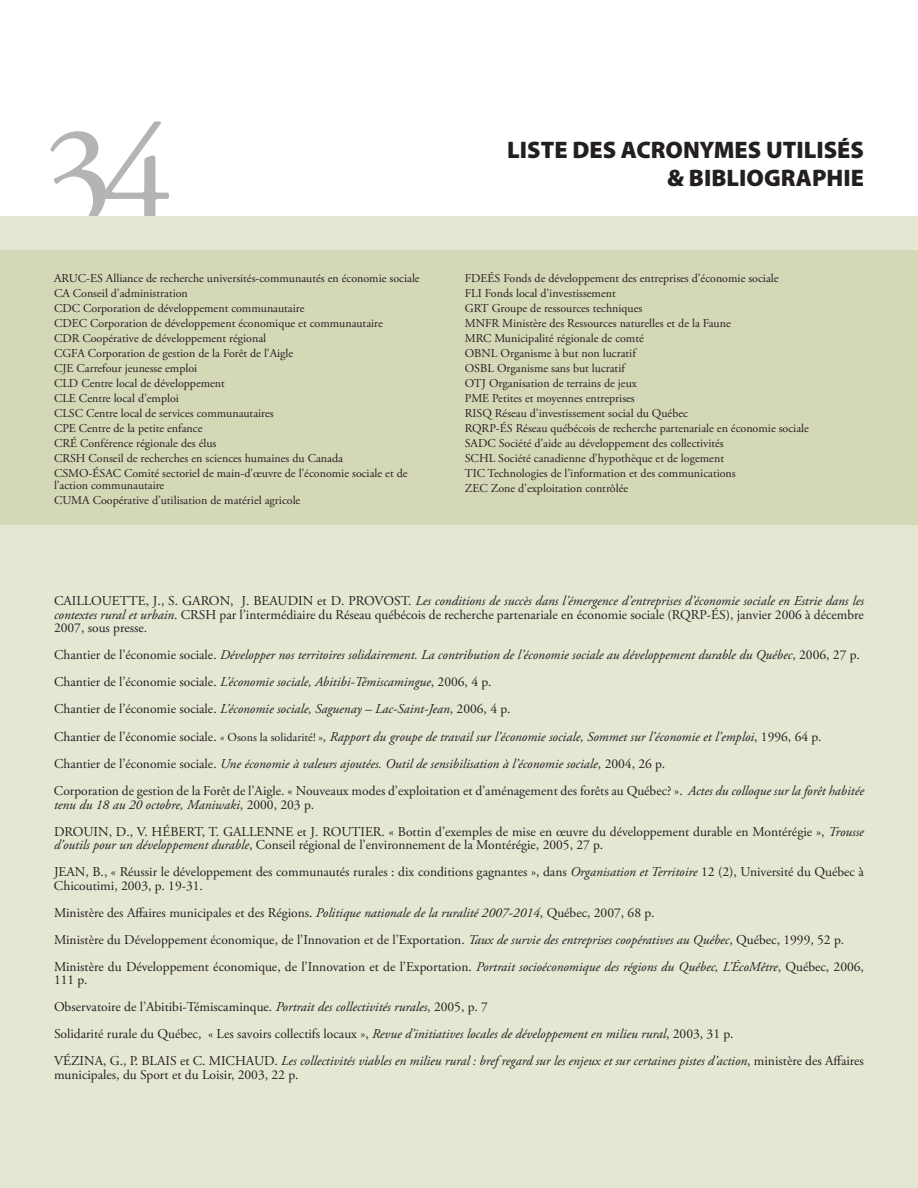
<style>
.page{position:relative;width:918px;height:1188px;background:#fff}
.page>*{position:absolute;margin:0;border:0;box-sizing:border-box;transform-origin:0 0}
.t1{font:150px "Adobe Garamond Pro";color:#b2b4b6}
.t2{font:900 24px/28.8px "Myriad Pro";color:#231f20;text-align:right}
.t3{font:13.5px/27px "Adobe Garamond Pro";color:#231f20}
.t4{font:italic 13.5px/27.2px "Adobe Garamond Pro";color:#231f20}
.t5{font:12px/15px "Adobe Garamond Pro";color:#231f20}
.s1{font-style:italic}
.s2{font-style:normal}
.s3{font-style:normal;font-size:12px}
</style>
<div class="page">
<div style="left:0;top:217px;width:918px;height:971px;background:#e5e7d3"></div>
<div style="left:0;top:250px;width:918px;height:275px;background:#d5d8b7"></div>
<h1 class="t1" style="left:39px;top:90px;width:64px">34</h1>
<p class="t5" style="left:54px;top:271px;width:367px">ARUC-ES Alliance de recherche universités-communautés en économie sociale CA Conseil d’administration<br>CDC Corporation de développement communautaire<br>CDEC Corporation de développement économique et communautaire<br>CDR Coopérative de développement régional<br>CGFA Corporation de gestion de la Forêt de l’Aigle<br>CJE Carrefour jeunesse emploi<br>CLD Centre local de développement<br>CLE Centre local d’emploi<br>CLSC Centre local de services communautaires<br>CPE Centre de la petite enfance<br>CRÉ Conférence régionale des élus<br>CRSH Conseil de recherches en sciences humaines du Canada<br>CSMO-ÉSAC Comité sectoriel de main-d’œuvre de l’économie sociale et de</p>
<p class="t5" style="left:54px;top:478px;width:248px">l’action communautaire<br>CUMA Coopérative d’utilisation de matériel agricole</p>
<h2 class="t2" style="left:507px;top:134px;width:358px">LISTE DES ACRONYMES UTILISÉS &amp; BIBLIOGRAPHIE</h2>
<p class="t5" style="left:465px;top:271px;width:346px">FDEÉS Fonds de développement des entreprises d’économie sociale<br>FLI Fonds local d’investissement<br>GRT Groupe de ressources techniques<br>MNFR Ministère des Ressources naturelles et de la Faune<br>MRC Municipalité régionale de comté<br>OBNL Organisme à but non lucratif<br>OSBL Organisme sans but lucratif<br>OTJ Organisation de terrains de jeux<br>PME Petites et moyennes entreprises<br>RISQ Réseau d’investissement social du Québec<br>RQRP-ÉS Réseau québécois de recherche partenariale en économie sociale SADC Société d’aide au développement des collectivités<br>SCHL Société canadienne d’hypothèque et de logement<br>TIC Technologies de l’information et des communications<br>ZEC Zone d’exploitation contrôlée</p>
<p class="t3" style="left:54px;top:595px;width:811px;line-height:13.5px;text-align:justify">CAILLOUETTE, J., S. GARON, J. BEAUDIN et D. PROVOST. <span class="s1">Les conditions de succès dans l’émergence d’entreprises d’économie sociale en Estrie dans les contextes rural et urbain</span>. CRSH par l’intermédiaire du Réseau québécois de recherche partenariale en économie sociale (RQRP-ÉS), janvier 2006 à décembre 2007, sous presse.</p>
<p class="t4" style="left:54px;top:642px;width:812px"><span class="s2">Chantier de l’économie sociale.</span> Développer nos territoires solidairement. La contribution de l’économie sociale au développement durable du Québec<span class="s2">, 2006, 27 p.<br>Chantier de l’économie sociale.</span> L’économie sociale, Abitibi-Témiscamingue<span class="s2">, 2006, 4 p.<br>Chantier de l’économie sociale.</span> L’économie sociale, Saguenay – Lac-Saint-Jean<span class="s2">, 2006, 4 p.<br>Chantier de l’économie sociale.</span> <span class="s3">« Osons la solidarité! »</span>, Rapport du groupe de travail sur l’économie sociale, Sommet sur l’économie et l’emploi<span class="s2">, 1996, 64 p.<br>Chantier de l’économie sociale.</span> Une économie à valeurs ajoutées. Outil de sensibilisation à l’économie sociale<span class="s2">, 2004, 26 p.<br>Corporation de gestion de la Forêt de l’Aigle. « Nouveaux modes d’exploitation et d’aménagement des forêts au Québec? ».</span> Actes du colloque sur la forêt habitée</p>
<p class="t3" style="left:54px;top:791px;width:812px"><span class="s1">tenu du 18 au 20 octobre, Maniwaki</span>, 2000, 203 p.<br>DROUIN, D., V. HÉBERT, T. GALLENNE et J. ROUTIER. « Bottin d’exemples de mise en œuvre du développement durable en Montérégie », <span class="s1">Trousse</span></p>
<p class="t3" style="left:54px;top:832px;width:811px"><span class="s1">d’outils pour un développement durable</span>, Conseil régional de l’environnement de la Montérégie, 2005, 27 p.<br>JEAN, B., « Réussir le développement des communautés rurales : dix conditions gagnantes », dans <span class="s1">Organisation et Territoire</span> 12 (2), Université du Québec à</p>
<p class="t3" style="left:54px;top:872px;width:812px">Chicoutimi, 2003, p. 19-31.<br>Ministère des Affaires municipales et des Régions. <span class="s1">Politique nationale de la ruralité 2007-2014</span>, Québec, 2007, 68 p.<br>Ministère du Développement économique, de l’Innovation et de l’Exportation. <span class="s1">Taux de survie des entreprises coopératives au Québec</span>, Québec, 1999, 52 p.<br>Ministère du Développement économique, de l’Innovation et de l’Exportation. <span class="s1">Portrait socioéconomique des régions du Québec, L’ÉcoMêtre</span>, Québec, 2006,</p>
<p class="t4" style="left:54px;top:967px;width:812px"><span class="s2">111 p.<br>Observatoire de l’Abitibi-Témiscaminque.</span> Portrait des collectivités rurales<span class="s2">, 2005, p. 7<br>Solidarité rurale du Québec, « Les savoirs collectifs locaux »,</span> Revue d’initiatives locales de développement en milieu rural<span class="s2">, 2003, 31 p.<br>VÉZINA, G., P. BLAIS et C. MICHAUD.</span> Les collectivités viables en milieu rural : bref regard sur les enjeux et sur certaines pistes d’action<span class="s2">, ministère des Affaires</span></p>
<p class="t3" style="left:54px;top:1061px;width:246px">municipales, du Sport et du Loisir, 2003, 22 p.</p>
</div>
